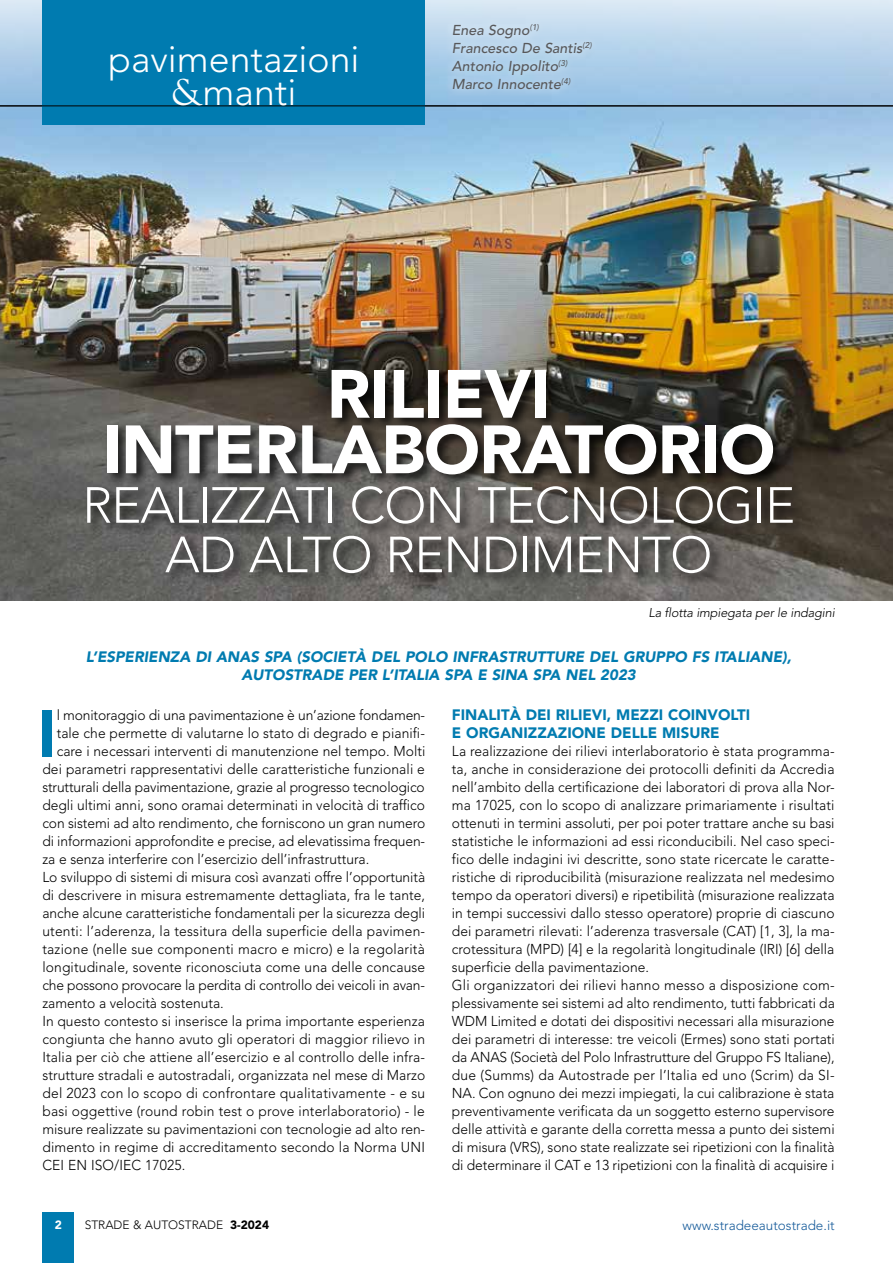
<style>
.page{position:relative;width:893px;height:1263px;background:#fff}
.page>*{position:absolute;margin:0;border:0;box-sizing:border-box;transform-origin:0 0}
.t1{font:900 67.5px/55.5px "Avenir";letter-spacing:-.015em;color:#fff;text-align:center}
.t2{font:900 65.1px "Avenir";color:#007bb0}
.t3{font:300 50.25px/49.5px "Avenir";letter-spacing:-.015em;color:#fff;text-align:center}
.t4{font:300 37.5px/33px "Avenir";color:#fff;text-align:center}
.t5{font:italic 900 15px/18px "Avenir";color:#007bb0;text-align:center}
.t6{font:900 15px/18px "Avenir";color:#007bb0}
.t7{font:300 14.25px/18px "Avenir";color:#000}
.t8{font:italic 500 14.25px/18px "Avenir";color:#58585a}
.t9{font:300 14.25px "Avenir";letter-spacing:.02em;color:#000}
.t10{font:300 13.5px "Avenir";color:#165b9a}
.t11{font:italic 300 12.75px "Avenir";letter-spacing:-.015em;color:#000}
.t12{font:300 12px "Avenir";color:#000}
.t13{font:900 12px "Avenir";color:#fff}
.s1{font-family:"Goudy Std";font-weight:400}
.s2{font-weight:900}
</style>
<div class="page">
<div style="left:42px;top:1212px;width:32px;height:51px;background:#007bb0"></div>
<img style="left:0;top:0;width:893px;height:600px">
<div style="left:43px;top:0;width:382px;height:124px;background:#007bb0"></div>
<hr style="left:0;top:106px;width:893px;height:1px;background:#000">
<div style="left:85px;top:367px;width:721px;height:220px;background:#000;opacity:.75"></div>
<div style="left:443px;top:15px;width:158px;height:83px;background:#fff;opacity:.75"></div>
<h3 class="t4" style="left:108px;top:43px;width:253px">pavimentazioni <span class="s1">&amp;</span>manti</h3>
<p class="t8" style="left:452px;top:22px;width:141px">Enea Sogno<sup>(1)<br></sup>Francesco De Santis<sup>(2)<br></sup>Antonio Ippolito<sup>(3)<br></sup>Marco Innocente<sup>(4)</sup></p>
<h1 class="t1" style="left:102px;top:366px;width:675px">RILIEVI<br>INTERLABORATORIO</h1>
<h3 class="t3" style="left:82px;top:481px;width:714px">REALIZZATI CON TECNOLOGIE<br>AD ALTO RENDIMENTO</h3>
<p class="t11" style="left:648px;top:605px;width:188px">La flotta impiegata per le indagini</p>
<p class="t5" style="left:86px;top:648px;width:707px">L’ESPERIENZA DI ANAS SPA (SOCIETÀ DEL POLO INFRASTRUTTURE DEL GRUPPO FS ITALIANE),<br>AUTOSTRADE PER L’ITALIA SPA E SINA SPA NEL 2023</p>
<h2 class="t2" style="left:38px;top:694px;width:20px">I</h2>
<p class="t7" style="left:57px;top:706px;width:370px">l monitoraggio di una pavimentazione è un’azione fondamen-</p>
<p class="t7" style="left:57px;top:724px;width:370px">tale che permette di valutarne lo stato di degrado e pianifi-</p>
<p class="t7" style="left:57px;top:742px;width:370px">care i necessari interventi di manutenzione nel tempo. Molti</p>
<p class="t7" style="left:42px;top:760px;width:384px">dei parametri rappresentativi delle caratteristiche funzionali e</p>
<p class="t7" style="left:42px;top:778px;width:384px">strutturali della pavimentazione, grazie al progresso tecnologico</p>
<p class="t7" style="left:42px;top:796px;width:384px">degli ultimi anni, sono oramai determinati in velocità di traffico</p>
<p class="t7" style="left:42px;top:814px;width:384px">con sistemi ad alto rendimento, che forniscono un gran numero</p>
<p class="t7" style="left:42px;top:832px;width:384px">di informazioni approfondite e precise, ad elevatissima frequen-</p>
<p class="t7" style="left:42px;top:850px;width:328px">za e senza interferire con l’esercizio dell’infrastruttura.</p>
<p class="t7" style="left:42px;top:868px;width:384px">Lo sviluppo di sistemi di misura così avanzati offre l’opportunità</p>
<p class="t7" style="left:42px;top:886px;width:384px">di descrivere in misura estremamente dettagliata, fra le tante,</p>
<p class="t7" style="left:42px;top:904px;width:384px">anche alcune caratteristiche fondamentali per la sicurezza degli</p>
<p class="t7" style="left:42px;top:922px;width:384px">utenti: l’aderenza, la tessitura della superficie della pavimen-</p>
<p class="t7" style="left:42px;top:940px;width:384px">tazione (nelle sue componenti macro e micro) e la regolarità</p>
<p class="t7" style="left:42px;top:958px;width:384px">longitudinale, sovente riconosciuta come una delle concause</p>
<p class="t7" style="left:42px;top:976px;width:384px">che possono provocare la perdita di controllo dei veicoli in avan-</p>
<p class="t7" style="left:42px;top:994px;width:183px">zamento a velocità sostenuta.</p>
<p class="t7" style="left:42px;top:1012px;width:384px">In questo contesto si inserisce la prima importante esperienza</p>
<p class="t7" style="left:42px;top:1030px;width:384px">congiunta che hanno avuto gli operatori di maggior rilievo in</p>
<p class="t7" style="left:42px;top:1048px;width:384px">Italia per ciò che attiene all’esercizio e al controllo delle infra-</p>
<p class="t7" style="left:42px;top:1066px;width:384px">strutture stradali e autostradali, organizzata nel mese di Marzo</p>
<p class="t9" style="left:42px;top:1085px;width:384px">del 2023 con lo scopo di confrontare qualitativamente - e su</p>
<p class="t7" style="left:42px;top:1102px;width:384px">basi oggettive (round robin test o prove interlaboratorio) - le</p>
<p class="t7" style="left:42px;top:1120px;width:384px">misure realizzate su pavimentazioni con tecnologie ad alto ren-</p>
<p class="t7" style="left:42px;top:1138px;width:384px">dimento in regime di accreditamento secondo la Norma UNI</p>
<p class="t7" style="left:42px;top:1156px;width:144px">CEI EN ISO/IEC 17025.</p>
<p class="t6" style="left:452px;top:706px;width:300px">FINALITÀ DEI RILIEVI, MEZZI COINVOLTI<br>E ORGANIZZAZIONE DELLE MISURE</p>
<p class="t7" style="left:452px;top:742px;width:384px">La realizzazione dei rilievi interlaboratorio è stata programma&shy;ta, anche in considerazione dei protocolli definiti da Accredia nell’ambito della certificazione dei laboratori di prova alla Nor&shy;ma 17025, con lo scopo di analizzare primariamente i risultati ottenuti in termini assoluti, per poi poter trattare anche su basi statistiche le informazioni ad essi riconducibili. Nel caso speci&shy;fico delle indagini ivi descritte, sono state ricercate le caratte&shy;ristiche di riproducibilità (misurazione realizzata nel medesimo tempo da operatori diversi) e ripetibilità (misurazione realizzata in tempi successivi dallo stesso operatore) proprie di ciascuno dei parametri rilevati: l’aderenza trasversale (CAT) [1, 3], la ma&shy;crotessitura (MPD) [4] e la regolarità longitudinale (IRI) [6] della superficie della pavimentazione.<br>Gli organizzatori dei rilievi hanno messo a disposizione com&shy;plessivamente sei sistemi ad alto rendimento, tutti fabbricati da WDM Limited e dotati dei dispositivi necessari alla misurazione dei parametri di interesse: tre veicoli (Ermes) sono stati portati da ANAS (Società del Polo Infrastrutture del Gruppo FS Italiane), due (Summs) da Autostrade per l’Italia ed uno (Scrim) da SI-NA. Con ognuno dei mezzi impiegati, la cui calibrazione è stata preventivamente verificata da un soggetto esterno supervisore delle attività e garante della corretta messa a punto dei sistemi di misura (VRS), sono state realizzate sei ripetizioni con la finalità di determinare il CAT e 13 ripetizioni con la finalità di acquisire i</p>
<p class="t13" style="left:55px;top:1217px;width:9px">2</p>
<p class="t12" style="left:85px;top:1217px;width:186px">STRADE &amp; AUTOSTRADE <span class="s2">3-2024</span></p>
<p class="t10" style="left:683px;top:1217px;width:154px">www.stradeeautostrade.it</p>
</div>
